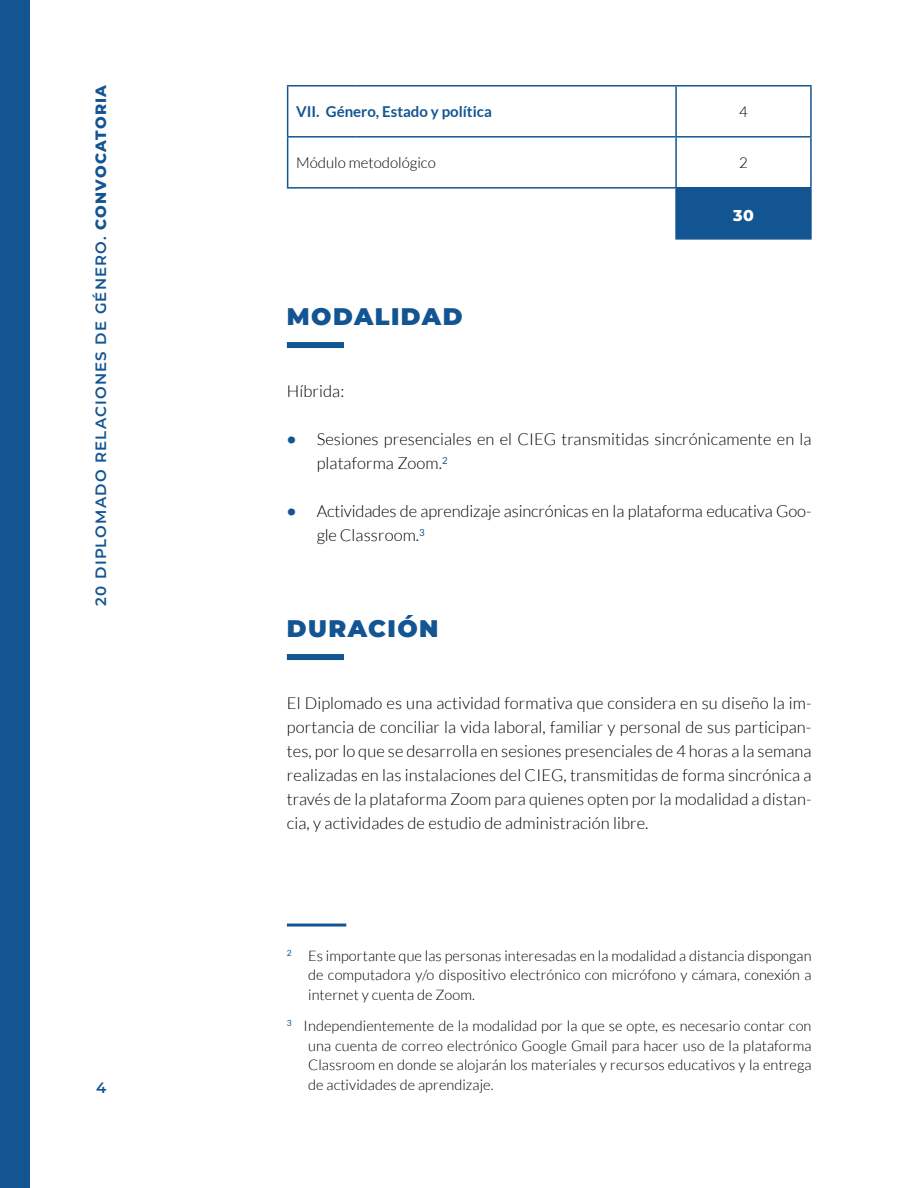
<style>
.page{position:relative;width:918px;height:1188px;background:#fff}
.page>*{position:absolute;margin:0;border:0;box-sizing:border-box;transform-origin:0 0}
.t1{font:900 24px "Montserrat";letter-spacing:.06em;color:#125592}
.t2{font:300 16.5px/24px "Lato";letter-spacing:.005em;color:#000}
.t3{font:800 15.75px "Montserrat";color:#fff}
.t4{font:600 15px "Montserrat";letter-spacing:.08em;color:#125592}
.t5{font:700 15px "Lato";color:#125592}
.t6{font:300 15px "Lato";color:#000}
.t7{font:300 14.55px/19.5px "Lato";letter-spacing:.005em;color:#000;text-align:justify}
.s1{font-weight:800}
.s2{font-weight:700;color:#125592}
</style>
<div class="page">
<div style="left:0;top:0;width:30px;height:1188px;background:#125592"></div>
<div style="left:287px;top:342px;width:57px;height:6px;background:#125592"></div>
<div style="left:287px;top:654px;width:57px;height:6px;background:#125592"></div>
<div style="left:676px;top:188px;width:135px;height:51px;background:#125592"></div>
<hr style="left:287px;top:87px;width:1px;height:49px;background:#125592">
<hr style="left:675px;top:87px;width:2px;height:49px;background:#125592">
<hr style="left:676px;top:85px;width:136px;height:2px;background:#125592">
<hr style="left:810px;top:87px;width:2px;height:49px;background:#125592">
<hr style="left:287px;top:138px;width:1px;height:49px;background:#125592">
<hr style="left:287px;top:136px;width:68px;height:2px;background:#125592">
<hr style="left:355px;top:136px;width:321px;height:2px;background:#125592">
<hr style="left:675px;top:138px;width:2px;height:49px;background:#125592">
<hr style="left:676px;top:136px;width:136px;height:2px;background:#125592">
<hr style="left:810px;top:138px;width:2px;height:49px;background:#125592">
<hr style="left:287px;top:187px;width:68px;height:2px;background:#125592">
<hr style="left:355px;top:187px;width:321px;height:2px;background:#125592">
<hr style="left:675px;top:189px;width:2px;height:49px;background:#125592">
<hr style="left:676px;top:187px;width:136px;height:2px;background:#125592">
<hr style="left:810px;top:189px;width:2px;height:49px;background:#125592">
<hr style="left:675px;top:238px;width:137px;height:2px;background:#125592">
<hr style="left:287px;top:85px;width:68px;height:2px;background:#125592">
<hr style="left:355px;top:85px;width:321px;height:2px;background:#125592">
<hr style="left:287px;top:924px;width:59px;height:3px;background:#125592">
<p class="t4" style="left:90px;top:606px;width:522px;rotate:-90deg">20 DIPLOMADO RELACIONES DE GÉNERO. <span class="s1">CONVOCATORIA</span></p>
<p class="t4" style="left:96px;top:1077px;width:12px">4</p>
<p class="t5" style="left:296px;top:103px;width:197px">VII. Género, Estado y política</p>
<p class="t6" style="left:739px;top:103px;width:10px">4</p>
<p class="t6" style="left:296px;top:154px;width:141px">Módulo metodológico</p>
<p class="t6" style="left:739px;top:154px;width:10px">2</p>
<p class="t3" style="left:733px;top:204px;width:22px">30</p>
<h1 class="t1" style="left:287px;top:298px;width:177px">MODALIDAD</h1>
<p class="t2" style="left:287px;top:379px;width:59px">Híbrida:</p>
<p class="t2" style="left:317px;top:427px;width:496px;text-indent:-30px"><span class="s2">•</span> Sesiones presenciales en el CIEG transmitidas sincrónicamente en la plataforma Zoom.<sup>2</sup></p>
<p class="t2" style="left:317px;top:499px;width:496px;text-indent:-30px"><span class="s2">•</span> Actividades de aprendizaje asincrónicas en la plataforma educativa Goo&shy;gle Classroom.<sup>3</sup></p>
<h1 class="t1" style="left:287px;top:610px;width:153px">DURACIÓN</h1>
<p class="t2" style="left:287px;top:691px;width:526px;text-align:justify">El Diplomado es una actividad formativa que considera en su diseño la im&shy;portancia de conciliar la vida laboral, familiar y personal de sus participan&shy;tes, por lo que se desarrolla en sesiones presenciales de 4 horas a la semana realizadas en las instalaciones del CIEG, transmitidas de forma sincrónica a través de la plataforma Zoom para quienes opten por la modalidad a distan&shy;cia, y actividades de estudio de administración libre.</p>
<p class="t7" style="left:308px;top:945px;width:505px;text-indent:-21px"><sup>2</sup> Es importante que las personas interesadas en la modalidad a distancia dispongan de computadora y/o dispositivo electrónico con micrófono y cámara, conexión a internet y cuenta de Zoom.</p>
<p class="t7" style="left:308px;top:1016px;width:505px;text-indent:-21px"><sup>3</sup> Independientemente de la modalidad por la que se opte, es necesario contar con una cuenta de correo electrónico Google Gmail para hacer uso de la plataforma Classroom en donde se alojarán los materiales y recursos educativos y la entrega de actividades de aprendizaje.</p>
</div>
